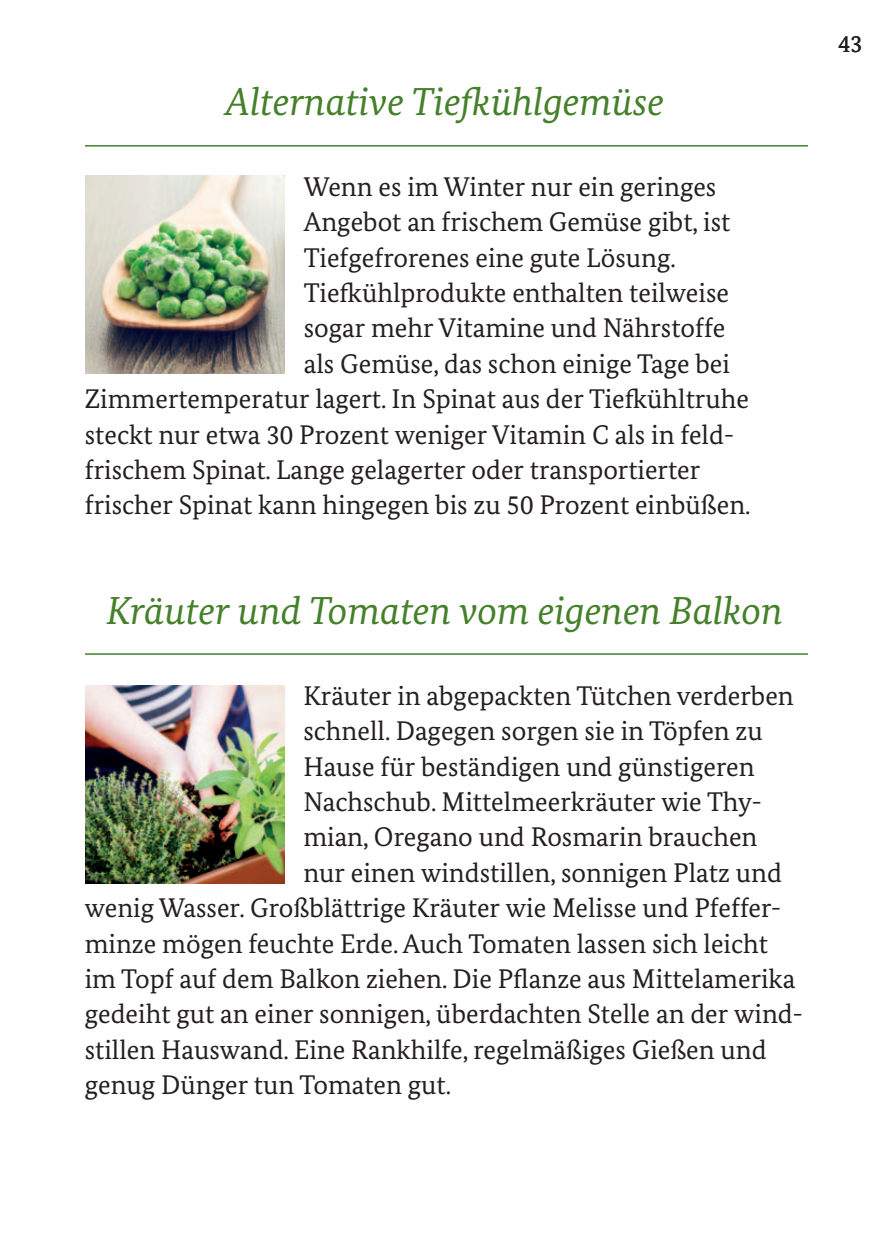
<style>
.page{position:relative;width:893px;height:1259px;background:#fff}
.page>*{position:absolute;margin:0;border:0;box-sizing:border-box;transform-origin:0 0}
.t1{font:italic 39px "Bundes Serif";color:#45802a}
.t2{font:27px "Bundes Serif";color:#231f20}
.t3{font:24px "Bundes Serif";color:#231f20}
</style>
<div class="page">
<hr style="left:85px;top:145px;width:723px;height:2px;background:#45802a">
<hr style="left:85px;top:653px;width:723px;height:2px;background:#45802a">
<img style="left:85px;top:175px;width:200px;height:198px">
<img style="left:85px;top:685px;width:200px;height:198px">
<h1 class="t1" style="left:225px;top:78px;width:440px">Alternative Tiefkühlgemüse</h1>
<p class="t2" style="left:304px;top:170px;width:414px">Wenn es im Winter nur ein geringes</p>
<p class="t2" style="left:304px;top:205px;width:428px">Angebot an frischem Gemüse gibt, ist</p>
<p class="t2" style="left:304px;top:241px;width:373px">Tiefgefrorenes eine gute Lösung.</p>
<p class="t2" style="left:304px;top:276px;width:427px">Tiefkühlprodukte enthalten teilweise</p>
<p class="t2" style="left:304px;top:312px;width:423px">sogar mehr Vitamine und Nährstoffe</p>
<p class="t2" style="left:304px;top:347px;width:428px">als Gemüse, das schon einige Tage bei</p>
<p class="t2" style="left:85px;top:382px;width:666px">Zimmertemperatur lagert. In Spinat aus der Tiefkühltruhe</p>
<p class="t2" style="left:85px;top:418px;width:651px">steckt nur etwa 30 Prozent weniger Vitamin C als in feld-</p>
<p class="t2" style="left:85px;top:453px;width:617px">frischem Spinat. Lange gelagerter oder transportierter</p>
<p class="t2" style="left:85px;top:489px;width:667px">frischer Spinat kann hingegen bis zu 50 Prozent einbüßen.</p>
<h1 class="t1" style="left:107px;top:587px;width:678px">Kräuter und Tomaten vom eigenen Balkon</h1>
<p class="t2" style="left:303px;top:679px;width:492px">Kräuter in abgepackten Tütchen verderben</p>
<p class="t2" style="left:303px;top:714px;width:461px">schnell. Dagegen sorgen sie in Töpfen zu</p>
<p class="t2" style="left:303px;top:750px;width:453px">Hause für beständigen und günstigeren</p>
<p class="t2" style="left:303px;top:785px;width:460px">Nachschub. Mittelmeerkräuter wie Thy-</p>
<p class="t2" style="left:303px;top:820px;width:456px">mian, Oregano und Rosmarin brauchen</p>
<p class="t2" style="left:303px;top:856px;width:480px">nur einen windstillen, sonnigen Platz und</p>
<p class="t2" style="left:85px;top:891px;width:698px">wenig Wasser. Großblättrige Kräuter wie Melisse und Pfeffer-</p>
<p class="t2" style="left:85px;top:927px;width:685px">minze mögen feuchte Erde. Auch Tomaten lassen sich leicht</p>
<p class="t2" style="left:85px;top:962px;width:712px">im Topf auf dem Balkon ziehen. Die Pflanze aus Mittelamerika</p>
<p class="t2" style="left:85px;top:997px;width:720px">gedeiht gut an einer sonnigen, überdachten Stelle an der wind-</p>
<p class="t2" style="left:85px;top:1033px;width:683px">stillen Hauswand. Eine Rankhilfe, regelmäßiges Gießen und</p>
<p class="t2" style="left:85px;top:1068px;width:368px">genug Dünger tun Tomaten gut.</p>
<p class="t3" style="left:838px;top:29px;width:25px">43</p>
</div>
